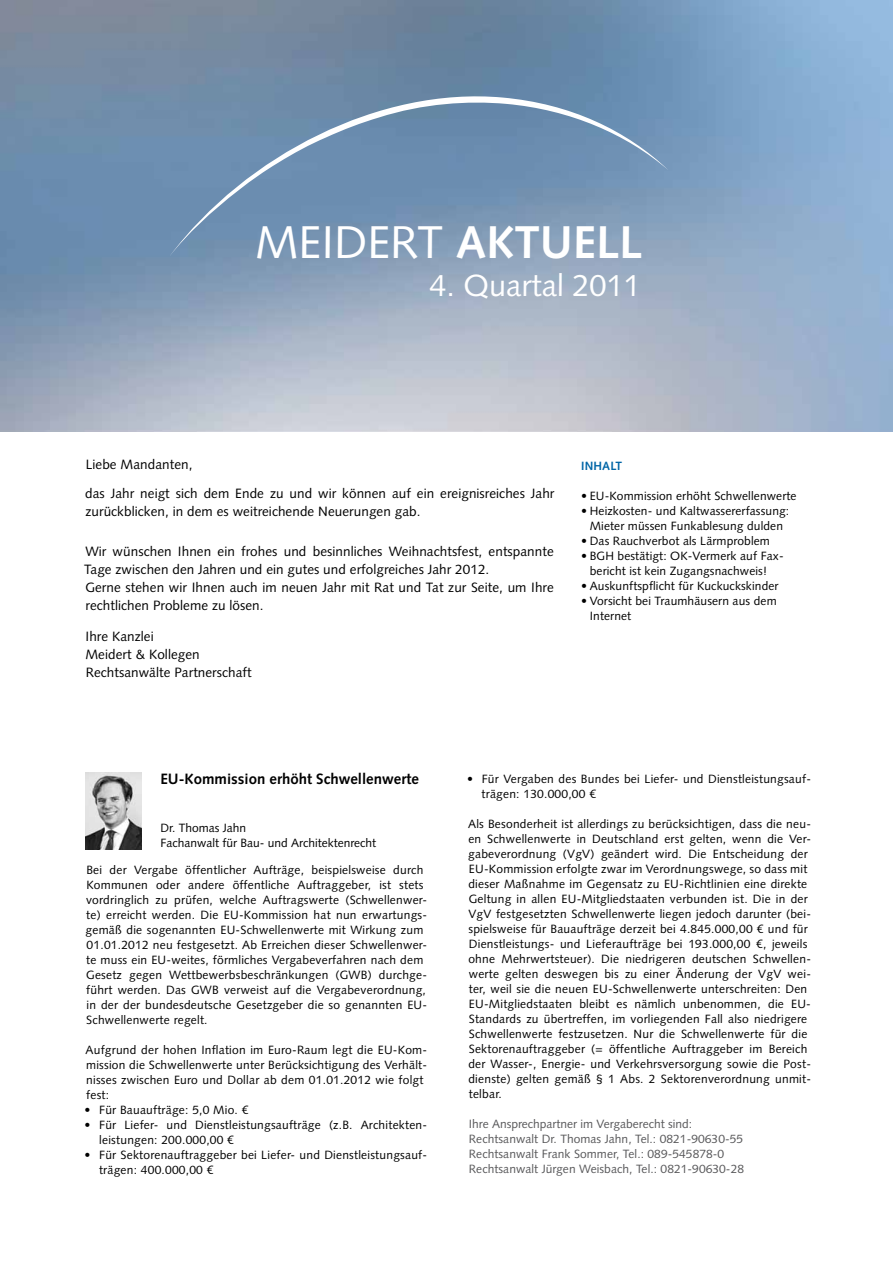
<style>
.page{position:relative;width:893px;height:1263px;background:#fff}
.page>*{position:absolute;margin:0;border:0;box-sizing:border-box;transform-origin:0 0}
.t1{font:45.9px "Syntax LT Std";color:#fff}
.t2{font:30.6px "Syntax LT Std";color:#fff}
.t3{font:700 15px "Syntax LT Std";color:#000}
.t4{font:13.5px/18px "Syntax LT Std";letter-spacing:.005em;color:#000}
.t5{font:12px/15px "Syntax LT Std";letter-spacing:.02em;color:#000}
.t6{font:12px/15px "Syntax LT Std";letter-spacing:.005em;color:#58585a}
.t7{font:12px/14.4px "Syntax LT Std";color:#000}
.t8{font:700 12px "Syntax LT Std";letter-spacing:.01em;color:#0065a6}
.s1{font-weight:700}
</style>
<div class="page">
<img style="left:0;top:0;width:893px;height:432px">
<svg style="left:170px;top:87px;width:499px;height:169px;background:#7493b3"></svg>
<img style="left:85px;top:773px;width:57px;height:76px">
<h1 class="t1" style="left:255px;top:214px;width:388px">MEIDERT <span class="s1">AKTUELL</span></h1>
<h2 class="t2" style="left:430px;top:267px;width:212px">4. Quartal 2011</h2>
<p class="t4" style="left:85px;top:450px;width:471px;line-height:28.7px">Liebe Mandanten,<br>das Jahr neigt sich dem Ende zu und wir können auf ein ereignisreiches Jahr</p>
<p class="t4" style="left:85px;top:502px;width:337px">zurückblicken, in dem es weitreichende Neuerungen gab.</p>
<p class="t4" style="left:84px;top:542px;width:471px">Wir wünschen Ihnen ein frohes und besinnliches Weihnachtsfest, entspannte Tage zwischen den Jahren und ein gutes und erfolgreiches Jahr 2012.<br>Gerne stehen wir Ihnen auch im neuen Jahr mit Rat und Tat zur Seite, um Ihre rechtlichen Probleme zu lösen.</p>
<p class="t4" style="left:85px;top:627px;width:168px">Ihre Kanzlei<br>Meidert &amp; Kollegen<br>Rechtsanwälte Partnerschaft</p>
<p class="t8" style="left:581px;top:459px;width:42px">INHALT</p>
<p class="t5" style="left:581px;top:488px;width:217px">• EU-Kommission erhöht Schwellenwerte</p>
<p class="t5" style="left:581px;top:503px;width:209px;text-align:center">• Heizkosten- und Kaltwassererfassung:<br>Mieter müssen Funkablesung dulden</p>
<p class="t5" style="left:581px;top:533px;width:190px">• Das Rauchverbot als Lärmproblem</p>
<p class="t5" style="left:590px;top:548px;width:195px;text-indent:-9px">• BGH bestätigt: OK-Vermerk auf Fax&shy;bericht ist kein Zugangsnachweis!</p>
<p class="t5" style="left:581px;top:578px;width:199px">• Auskunftspflicht für Kuckuckskinder</p>
<p class="t5" style="left:590px;top:593px;width:188px;text-indent:-9px">• Vorsicht bei Traumhäusern aus dem<br>Internet</p>
<p class="t3" style="left:160px;top:770px;width:260px">EU-Kommission erhöht Schwellenwerte</p>
<p class="t7" style="left:160px;top:821px;width:217px">Dr. Thomas Jahn<br>Fachanwalt für Bau- und Architektenrecht</p>
<p class="t5" style="left:86px;top:862px;width:343px">Bei der Vergabe öffentlicher Aufträge, beispielsweise durch Kommunen oder andere öffentliche Auftraggeber, ist stets vordringlich zu prüfen, welche Auftragswerte (Schwellenwer&shy;te) erreicht werden. Die EU-Kommission hat nun erwartungs&shy;gemäß die sogenannten EU-Schwellenwerte mit Wirkung zum 01.01.2012 neu festgesetzt. Ab Erreichen dieser Schwellenwer&shy;te muss ein EU-weites, förmliches Vergabeverfahren nach dem Gesetz gegen Wettbewerbsbeschränkungen (GWB) durchge&shy;führt werden. Das GWB verweist auf die Vergabeverordnung, in der der bundesdeutsche Gesetzgeber die so genannten EU-Schwellenwerte regelt.</p>
<p class="t5" style="left:86px;top:1042px;width:343px">Aufgrund der hohen Inflation im Euro-Raum legt die EU-Kom&shy;mission die Schwellenwerte unter Berücksichtigung des Verhält&shy;nisses zwischen Euro und Dollar ab dem 01.01.2012 wie folgt fest:</p>
<p class="t5" style="left:85px;top:1102px;width:165px">• Für Bauaufträge: 5,0 Mio. €</p>
<p class="t5" style="left:99px;top:1117px;width:329px;text-indent:-15px">• Für Liefer- und Dienstleistungsaufträge (z.B. Architekten&shy;leistungen: 200.000,00 €</p>
<p class="t5" style="left:99px;top:1147px;width:330px;text-indent:-15px">• Für Sektorenauftraggeber bei Liefer- und Dienstleistungsauf&shy;trägen: 400.000,00 €</p>
<p class="t5" style="left:482px;top:771px;width:331px;text-indent:-15px">• Für Vergaben des Bundes bei Liefer- und Dienstleistungsauf&shy;trägen: 130.000,00 €</p>
<p class="t5" style="left:468px;top:816px;width:344px">Als Besonderheit ist allerdings zu berücksichtigen, dass die neu&shy;en Schwellenwerte in Deutschland erst gelten, wenn die Ver&shy;gabeverordnung (VgV) geändert wird. Die Entscheidung der EU-Kommission erfolgte zwar im Verordnungswege, so dass mit dieser Maßnahme im Gegensatz zu EU-Richtlinien eine direkte Geltung in allen EU-Mitgliedstaaten verbunden ist. Die in der VgV festgesetzten Schwellenwerte liegen jedoch darunter (bei&shy;spielsweise für Bauaufträge derzeit bei 4.845.000,00 € und für Dienstleistungs- und Lieferaufträge bei 193.000,00 €, jeweils ohne Mehrwertsteuer). Die niedrigeren deutschen Schwellen&shy;werte gelten deswegen bis zu einer Änderung der VgV wei&shy;ter, weil sie die neuen EU-Schwellenwerte unterschreiten: Den EU-Mitgliedstaaten bleibt es nämlich unbenommen, die EU-Standards zu übertreffen, im vorliegenden Fall also niedrigere Schwellenwerte festzusetzen. Nur die Schwellenwerte für die Sektorenauftraggeber (= öffentliche Auftraggeber im Bereich der Wasser-, Energie- und Verkehrsversorgung sowie die Post&shy;dienste) gelten gemäß § 1 Abs. 2 Sektorenverordnung unmit&shy;telbar.</p>
<p class="t6" style="left:469px;top:1116px;width:277px">Ihre Ansprechpartner im Vergaberecht sind:<br>Rechtsanwalt Dr. Thomas Jahn, Tel.: 0821-90630-55<br>Rechtsanwalt Frank Sommer, Tel.: 089-545878-0<br>Rechtsanwalt Jürgen Weisbach, Tel.: 0821-90630-28</p>
</div>
